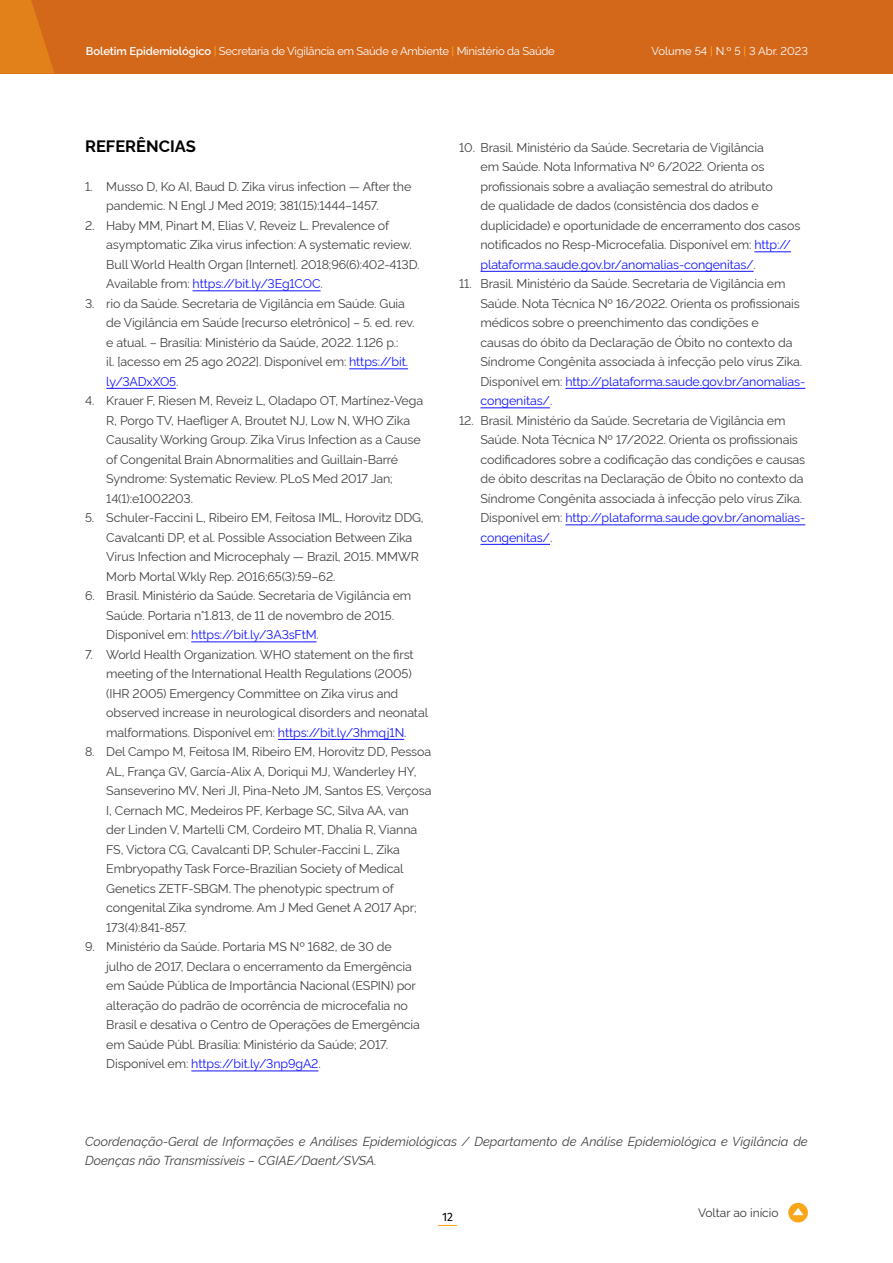
<style>
.page{position:relative;width:893px;height:1263px;background:#fff}
.page>*{position:absolute;margin:0;border:0;box-sizing:border-box;transform-origin:0 0}
.referencias_titulo{font:700 16.5px "Rawline";color:#000}
.Texto_miolo{font:italic 12.75px/19.5px "Rawline";color:#414042}
.t1{font:12.45px/19.5px "Rawline";letter-spacing:-.01em;color:#414042}
.cabeçalho_tabela_ger{font:12px "Rawline";color:#383839}
.t2{font:12px "Fira Sans";color:#000}
.t3{font:11.25px "Rawline";letter-spacing:-.02em;color:#fff}
.t4{font:11.25px "Rawline";color:#fff}
.s1{font-weight:600}
.s2{font-weight:500;color:#faa61a}
.s3{color:#1414ff}
</style>
<div class="page">
<div style="left:0;top:0;width:893px;height:74px;background:#d3681b"></div>
<svg style="left:438px;top:1225px;width:19px;height:1px"></svg>
<svg style="left:0;top:0;width:54px;height:74px"></svg>
<hr style="left:193px;top:290px;width:128px;height:1px;background:#1414ff">
<hr style="left:349px;top:368px;width:59px;height:1px;background:#1414ff">
<hr style="left:106px;top:388px;width:70px;height:1px;background:#1414ff">
<hr style="left:191px;top:641px;width:126px;height:1px;background:#1414ff">
<hr style="left:278px;top:739px;width:126px;height:1px;background:#1414ff">
<hr style="left:191px;top:1070px;width:127px;height:1px;background:#1414ff">
<hr style="left:754px;top:251px;width:37px;height:1px;background:#1414ff">
<hr style="left:480px;top:271px;width:274px;height:1px;background:#1414ff">
<hr style="left:565px;top:388px;width:240px;height:1px;background:#1414ff">
<hr style="left:480px;top:407px;width:70px;height:1px;background:#1414ff">
<hr style="left:565px;top:524px;width:240px;height:1px;background:#1414ff">
<hr style="left:480px;top:544px;width:70px;height:1px;background:#1414ff">
<div style="left:788px;top:1203px;width:20px;height:19px;background:#faa61a;border-radius:50%"></div>
<svg style="left:793px;top:1208px;width:11px;height:7px"></svg>
<p class="t3" style="left:86px;top:42px;width:470px"><span class="s1">Boletim Epidemiológico</span> <span class="s2">|</span> Secretaria de Vigilância em Saúde e Ambiente <span class="s2">|</span> Ministério da Saúde</p>
<p class="t4" style="left:651px;top:43px;width:158px">Volume 54 <span class="s2">|</span> N.º 5 <span class="s2">|</span> 3 Abr. 2023</p>
<p class="referencias_titulo" style="left:85px;top:133px;width:112px">REFERÊNCIAS</p>
<p class="t1" style="left:106px;top:175px;width:307px;text-indent:-21px">1. Musso D, Ko AI, Baud D. Zika virus infection — After the pandemic. N Engl J Med 2019; 381(15):1444–1457.</p>
<p class="t1" style="left:106px;top:214px;width:315px;text-indent:-21px">2. Haby MM, Pinart M, Elias V, Reveiz L. Prevalence of asymptomatic Zika virus infection: A systematic review.<br>Bull World Health Organ [Internet]. 2018;96(6):402-413D.<br>Available from: <span class="s3">https://bit.ly/3Eg1COC</span>.</p>
<p class="t1" style="left:106px;top:292px;width:310px;text-indent:-21px">3. rio da Saúde. Secretaria de Vigilância em Saúde. Guia de Vigilância em Saúde [recurso eletrônico] – 5. ed. rev. e atual. – Brasília: Ministério da Saúde, 2022. 1.126 p.:<br>il. [acesso em 25 ago 2022]. Disponível em: <span class="s3">https://bit. ly/3ADxXO5</span>.</p>
<p class="t1" style="left:106px;top:390px;width:318px;text-indent:-21px">4. Krauer F, Riesen M, Reveiz L, Oladapo OT, Martínez-Vega R, Porgo TV, Haefliger A, Broutet NJ, Low N, WHO Zika Causality Working Group. Zika Virus Infection as a Cause of Congenital Brain Abnormalities and Guillain-Barré Syndrome: Systematic Review. PLoS Med 2017 Jan; 14(1):e1002203.</p>
<p class="t1" style="left:106px;top:507px;width:319px;text-indent:-21px">5. Schuler-Faccini L, Ribeiro EM, Feitosa IML, Horovitz DDG, Cavalcanti DP, et al. Possible Association Between Zika Virus Infection and Microcephaly — Brazil, 2015. MMWR Morb Mortal Wkly Rep. 2016;65(3):59–62.</p>
<p class="t1" style="left:106px;top:585px;width:307px;text-indent:-21px">6. Brasil. Ministério da Saúde. Secretaria de Vigilância em<br>Saúde. Portaria n°1.813, de 11 de novembro de 2015.<br>Disponível em: <span class="s3">https://bit.ly/3A3sFtM</span>.</p>
<p class="t1" style="left:106px;top:643px;width:323px;text-indent:-21px">7. World Health Organization. WHO statement on the first meeting of the International Health Regulations (2005) (IHR 2005) Emergency Committee on Zika virus and observed increase in neurological disorders and neonatal malformations. Disponível em: <span class="s3">https://bit.ly/3hmqj1N</span>.</p>
<p class="t1" style="left:106px;top:741px;width:327px;text-indent:-21px">8. Del Campo M, Feitosa IM, Ribeiro EM, Horovitz DD, Pessoa AL, França GV, García-Alix A, Doriqui MJ, Wanderley HY, Sanseverino MV, Neri JI, Pina-Neto JM, Santos ES, Verçosa I, Cernach MC, Medeiros PF, Kerbage SC, Silva AA, van<br>der Linden V, Martelli CM, Cordeiro MT, Dhalia R, Vianna FS, Victora CG, Cavalcanti DP, Schuler-Faccini L, Zika Embryopathy Task Force-Brazilian Society of Medical Genetics ZETF-SBGM. The phenotypic spectrum of congenital Zika syndrome. Am J Med Genet A 2017 Apr; 173(4):841-857.</p>
<p class="t1" style="left:106px;top:936px;width:315px;text-indent:-21px">9. Ministério da Saúde. Portaria MS Nº 1682, de 30 de julho de 2017, Declara o encerramento da Emergência em Saúde Pública de Importância Nacional (ESPIN) por alteração do padrão de ocorrência de microcefalia no Brasil e desativa o Centro de Operações de Emergência em Saúde Públ. Brasília: Ministério da Saúde; 2017.<br>Disponível em: <span class="s3">https://bit.ly/3np9gA2</span>.</p>
<p class="t1" style="left:480px;top:136px;width:321px;text-indent:-21px">10. Brasil. Ministério da Saúde. Secretaria de Vigilância<br>em Saúde. Nota Informativa Nº 6/2022. Orienta os profissionais sobre a avaliação semestral do atributo<br>de qualidade de dados (consistência dos dados e duplicidade) e oportunidade de encerramento dos casos notificados no Resp-Microcefalia. Disponível em: <span class="s3">http:// plataforma.saude.gov.br/anomalias-congenitas/</span>.</p>
<p class="t1" style="left:480px;top:273px;width:326px;text-indent:-21px">11. Brasil. Ministério da Saúde. Secretaria de Vigilância em Saúde. Nota Técnica Nº 16/2022. Orienta os profissionais médicos sobre o preenchimento das condições e<br>causas do óbito da Declaração de Óbito no contexto da Síndrome Congênita associada à infecção pelo vírus Zika.<br>Disponível em: <span class="s3">http://plataforma.saude.gov.br/anomalias&shy;congenitas/</span>.</p>
<p class="t1" style="left:480px;top:409px;width:326px;text-indent:-21px">12. Brasil. Ministério da Saúde. Secretaria de Vigilância em Saúde. Nota Técnica Nº 17/2022. Orienta os profissionais codificadores sobre a codificação das condições e causas de óbito descritas na Declaração de Óbito no contexto da Síndrome Congênita associada à infecção pelo vírus Zika.<br>Disponível em: <span class="s3">http://plataforma.saude.gov.br/anomalias&shy;congenitas/</span>.</p>
<p class="Texto_miolo" style="left:85px;top:1130px;width:724px">Coordenação-Geral de Informações e Análises Epidemiológicas / Departamento de Análise Epidemiológica e Vigilância de<br>Doenças não Transmissíveis – CGIAE/Daent/SVSA.</p>
<p class="t2" style="left:442px;top:1207px;width:13px">12</p>
<p class="cabeçalho_tabela_ger" style="left:698px;top:1203px;width:82px">Voltar ao início</p>
</div>
